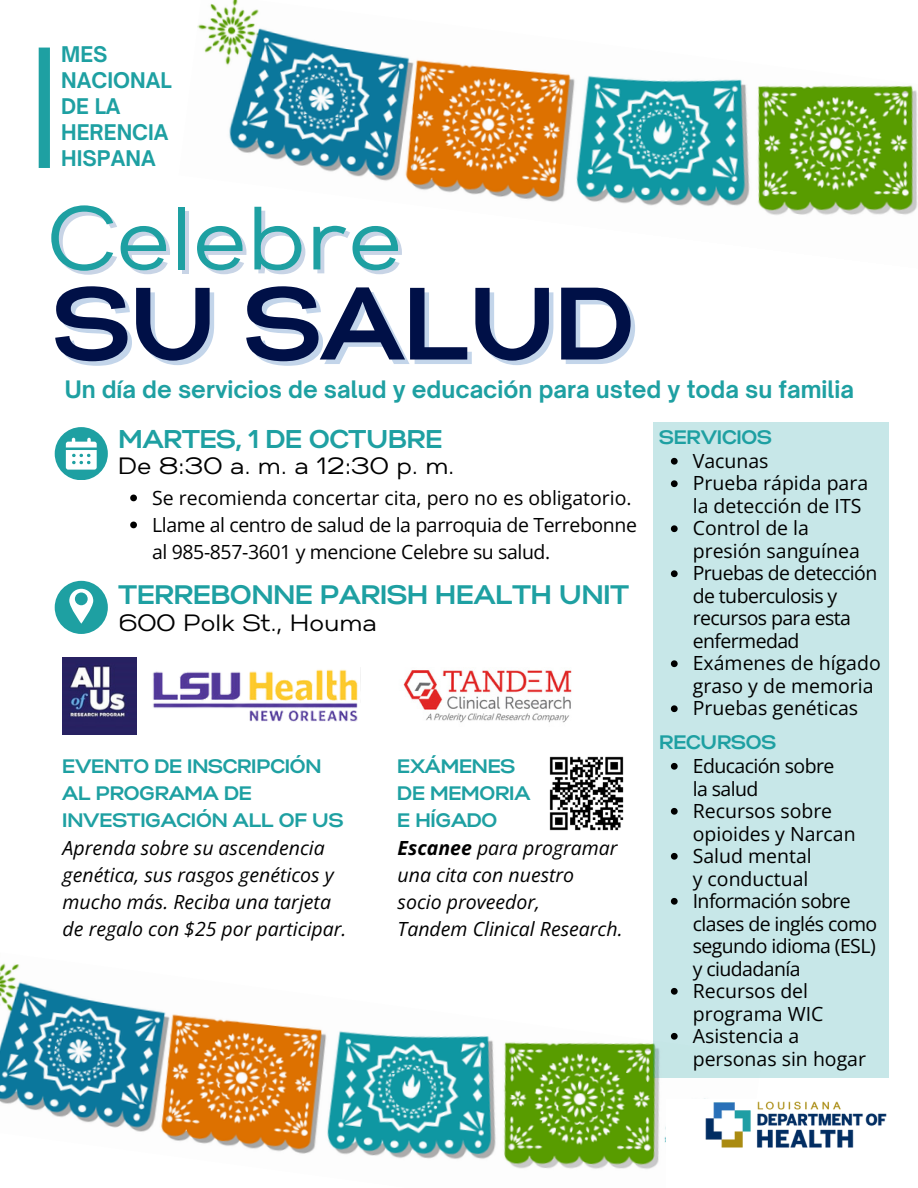
<style>
.page{position:relative;width:918px;height:1188px;background:#fff}
.page>*{position:absolute;margin:0;border:0;box-sizing:border-box;transform-origin:0 0}
.t1{font:700 102.45px "Gabriel Sans";color:#001047}
.t2{font:89.4px "Gabriel Sans";color:#1ea0a2}
.t3{font:700 26.7px "Gabriel Sans";color:#1ea0a2}
.t4{font:700 25.65px "Gabriel Sans";color:#1ea0a2}
.t5{font:23.55px "Gabriel Sans";color:#000}
.t6{font:700 23.1px "Open Sauce One";color:#1ea0a2}
.t7{font:700 20.7px/25.8px "Open Sauce One";color:#1ea0a2}
.t8{font:19.5px/22.5px "Open Sans";color:#000}
.t9{font:italic 19.5px/27px "Open Sans";color:#000}
.t10{font:700 19.5px/27px "Gabriel Sans";color:#1ea0a2}
.t11{font:19.5px/27px "Open Sans";letter-spacing:-.02em;color:#000}
.s1{font-weight:700}
</style>
<div class="page">
<img style="left:197px;top:0;width:721px;height:215px">
<img style="left:0;top:948px;width:762px;height:221px">
<svg style="left:55px;top:427px;width:53px;height:53px"></svg>
<svg style="left:55px;top:581px;width:53px;height:53px"></svg>
<div style="left:39px;top:48px;width:11px;height:120px;background:#1ea0a2"></div>
<div style="left:654px;top:422px;width:235px;height:655px;background:#c7e7e8"></div>
<img style="left:152px;top:669px;width:206px;height:53px">
<img style="left:63px;top:657px;width:74px;height:78px">
<img style="left:403px;top:670px;width:169px;height:53px">
<img style="left:549px;top:756px;width:75px;height:75px">
<div style="left:666px;top:1099px;width:252px;height:89px;background:#fff"></div>
<img style="left:702px;top:1098px;width:185px;height:50px">
<svg style="left:130px;top:495px;width:7px;height:6px"></svg>
<svg style="left:130px;top:522px;width:7px;height:6px"></svg>
<svg style="left:671px;top:458px;width:7px;height:7px"></svg>
<svg style="left:671px;top:480px;width:7px;height:7px"></svg>
<svg style="left:671px;top:525px;width:7px;height:7px"></svg>
<svg style="left:671px;top:570px;width:7px;height:7px"></svg>
<svg style="left:671px;top:660px;width:7px;height:7px"></svg>
<svg style="left:671px;top:705px;width:7px;height:7px"></svg>
<svg style="left:671px;top:763px;width:7px;height:7px"></svg>
<svg style="left:671px;top:808px;width:7px;height:7px"></svg>
<svg style="left:671px;top:853px;width:7px;height:7px"></svg>
<svg style="left:671px;top:898px;width:7px;height:7px"></svg>
<svg style="left:671px;top:988px;width:7px;height:7px"></svg>
<svg style="left:671px;top:1033px;width:7px;height:7px"></svg>
<p class="t7" style="left:61px;top:41px;width:112px">MES<br>NACIONAL<br>DE LA<br>HERENCIA<br>HISPANA</p>
<p class="t2" style="left:47px;top:199px;width:358px">Celebre</p>
<h5 class="t1" style="left:55px;top:279px;width:581px">SU SALUD</h5>
<p class="t6" style="left:65px;top:375px;width:791px">Un día de servicios de salud y educación para usted y toda su familia</p>
<p class="t4" style="left:119px;top:428px;width:325px">MARTES, 1 DE OCTUBRE</p>
<p class="t10" style="left:660px;top:425px;width:114px">SERVICIOS</p>
<p class="t8" style="left:693px;top:449px;width:189px">Vacunas<br>Prueba rápida para la detección de ITS<br>Control de la presión sanguínea<br>Pruebas de detección de tuberculosis y recursos para esta enfermedad<br>Exámenes de hígado graso y de memoria<br>Pruebas genéticas</p>
<p class="t10" style="left:660px;top:730px;width:118px">RECURSOS</p>
<p class="t8" style="left:693px;top:754px;width:186px">Educación sobre<br>la salud<br>Recursos sobre opioides y Narcan<br>Salud mental<br>y conductual<br>Información sobre clases de inglés como segundo idioma (ESL) y ciudadanía<br>Recursos del programa WIC<br>Asistencia a personas sin hogar</p>
<h5 class="t5" style="left:119px;top:456px;width:337px">De 8:30 a. m. a 12:30 p. m.</h5>
<p class="t8" style="left:152px;top:486px;width:481px">Se recomienda concertar cita, pero no es obligatorio.</p>
<p class="t11" style="left:152px;top:511px;width:486px">Llame al centro de salud de la parroquia de Terrebonne al 985-857-3601 y mencione Celebre su salud.</p>
<h3 class="t3" style="left:119px;top:583px;width:512px">TERREBONNE PARISH HEALTH UNIT</h3>
<p class="t5" style="left:119px;top:613px;width:260px">600 Polk St., Houma</p>
<p class="t10" style="left:63px;top:754px;width:283px">EVENTO DE INSCRIPCIÓN<br>AL PROGRAMA DE<br>INVESTIGACIÓN ALL OF US</p>
<p class="t9" style="left:63px;top:834px;width:285px">Aprenda sobre su ascendencia genética, sus rasgos genéticos y mucho más. Reciba una tarjeta de regalo con $25 por participar.</p>
<p class="t10" style="left:398px;top:754px;width:134px">EXÁMENES<br>DE MEMORIA<br>E HÍGADO</p>
<p class="t9" style="left:398px;top:834px;width:226px"><span class="s1">Escanee</span> para programar una cita con nuestro socio proveedor,<br>Tandem Clinical Research.</p>
</div>
